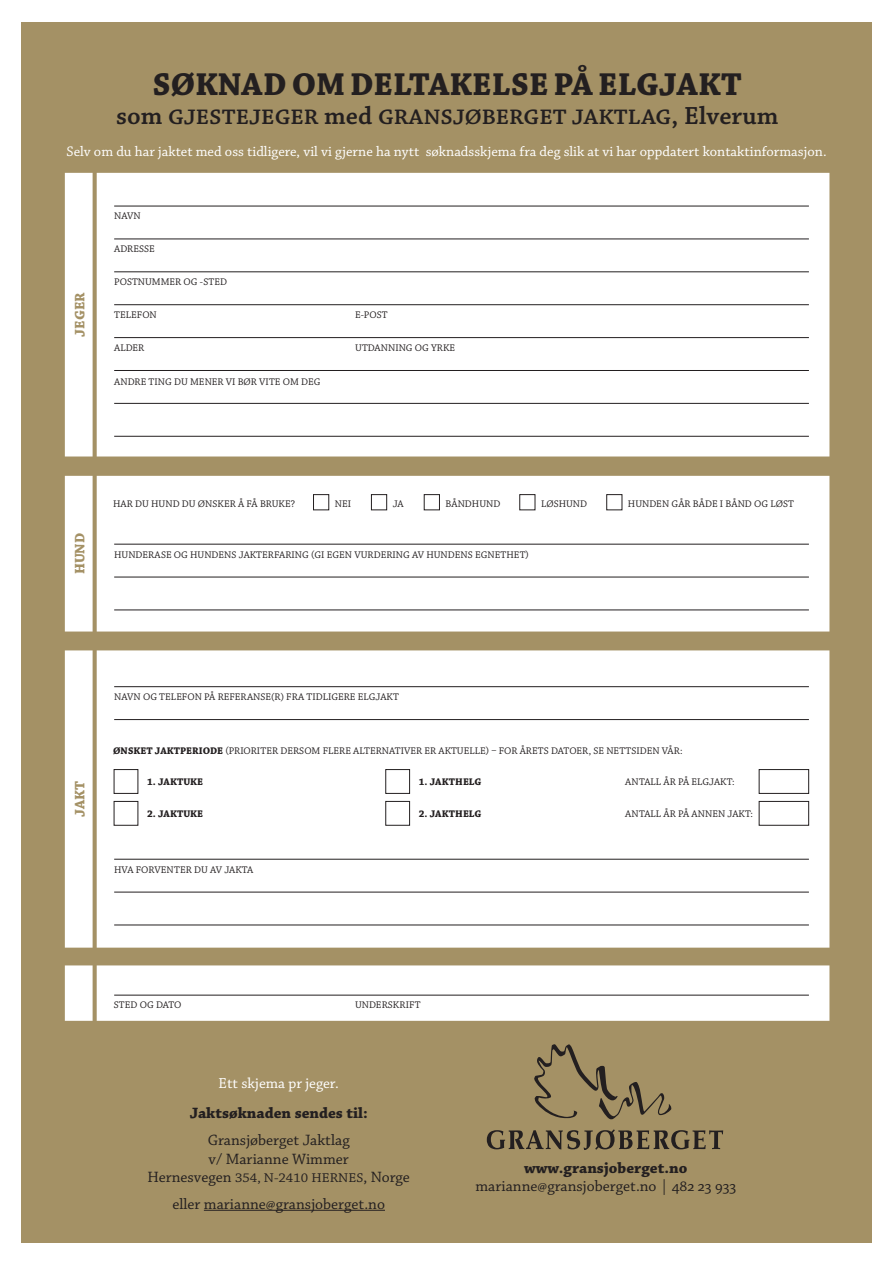
<style>
.page{position:relative;width:893px;height:1263px;background:#fff}
.page>*{position:absolute;margin:0;border:0;box-sizing:border-box;transform-origin:0 0}
.heading_1{font:700 33.3px "Chaparral Pro";color:#231f20}
.heading_1-2{font:600 22.2px "Chaparral Pro";letter-spacing:.005em;color:#231f20;scale:1.06 1}
.t1{font:15.75px "Chaparral Pro";color:#231f20}
.t2{font:700 15.75px "Chaparral Pro";color:#231f20}
.t3{font:15.3px "Chaparral Pro";color:#fff}
.t4{font:14.55px "Chaparral Pro";color:#fff}
.t5{font:700 14.55px "Chaparral Pro";color:#a49165}
.t6{font:10.2px "Chaparral Pro";color:#231f20}
.t7{font:700 10.2px "Chaparral Pro";color:#231f20}
.s1{font-size:26.1px}
.s2{font-weight:700}
.s3{font-size:13.35px}
</style>
<div class="page">
<div style="left:21px;top:22px;width:851px;height:1220px;background:#a49165"></div>
<svg style="left:534px;top:1044px;width:138px;height:76px"></svg>
<svg style="left:487px;top:1129px;width:236px;height:21px"></svg>
<hr style="left:204px;top:1210px;width:181px;height:1px;background:#231f20">
<div style="left:65px;top:650px;width:764px;height:298px;background:#fff"></div>
<div style="left:65px;top:965px;width:764px;height:56px;background:#fff"></div>
<div style="left:65px;top:476px;width:764px;height:155px;background:#fff"></div>
<div style="left:65px;top:173px;width:764px;height:283px;background:#fff"></div>
<hr style="left:114px;top:206px;width:695px;height:1px;background:#231f20">
<hr style="left:114px;top:239px;width:695px;height:1px;background:#231f20">
<hr style="left:114px;top:271px;width:695px;height:1px;background:#231f20">
<hr style="left:114px;top:304px;width:695px;height:1px;background:#231f20">
<hr style="left:114px;top:337px;width:695px;height:1px;background:#231f20">
<hr style="left:114px;top:995px;width:695px;height:1px;background:#231f20">
<hr style="left:114px;top:370px;width:695px;height:1px;background:#231f20">
<hr style="left:114px;top:403px;width:695px;height:1px;background:#231f20">
<hr style="left:114px;top:436px;width:695px;height:1px;background:#231f20">
<hr style="left:114px;top:686px;width:695px;height:1px;background:#231f20">
<hr style="left:114px;top:719px;width:695px;height:1px;background:#231f20">
<hr style="left:114px;top:859px;width:695px;height:1px;background:#231f20">
<hr style="left:114px;top:892px;width:695px;height:1px;background:#231f20">
<hr style="left:114px;top:925px;width:695px;height:1px;background:#231f20">
<hr style="left:114px;top:544px;width:695px;height:1px;background:#231f20">
<hr style="left:114px;top:577px;width:695px;height:1px;background:#231f20">
<hr style="left:114px;top:610px;width:695px;height:1px;background:#231f20">
<div style="left:114px;top:769px;width:24px;height:25px;border:1px solid #231f20"></div>
<div style="left:371px;top:494px;width:16px;height:16px;border:1px solid #231f20"></div>
<div style="left:519px;top:494px;width:16px;height:16px;border:1px solid #231f20"></div>
<div style="left:606px;top:494px;width:16px;height:16px;border:1px solid #231f20"></div>
<div style="left:759px;top:769px;width:50px;height:25px;border:1px solid #231f20"></div>
<div style="left:385px;top:769px;width:25px;height:25px;border:1px solid #231f20"></div>
<div style="left:313px;top:494px;width:16px;height:16px;border:1px solid #231f20"></div>
<div style="left:424px;top:494px;width:16px;height:16px;border:1px solid #231f20"></div>
<div style="left:759px;top:801px;width:50px;height:24px;border:1px solid #231f20"></div>
<div style="left:385px;top:801px;width:25px;height:24px;border:1px solid #231f20"></div>
<p class="heading_1" style="left:153px;top:65px;width:591px">SØKNAD OM DELTAKELSE PÅ ELGJAKT</p>
<p class="heading_1-2" style="left:116px;top:104px;width:626px"><span class="s1">som</span> GJESTEJEGER <span class="s1">med</span> GRANSJØBERGET JAKTLAG<span class="s1">, Elverum</span></p>
<p class="t4" style="left:66px;top:143px;width:762px">Selv om du har jaktet med oss tidligere, vil vi gjerne ha nytt søknadsskjema fra deg slik at vi har oppdatert kontaktinformasjon.</p>
<p class="t5" style="left:71px;top:337px;width:46px;rotate:-90deg">JEGER</p>
<p class="t6" style="left:114px;top:210px;width:28px">NAVN</p>
<p class="t6" style="left:114px;top:243px;width:42px">ADRESSE</p>
<p class="t6" style="left:114px;top:276px;width:114px">POSTNUMMER OG -STED</p>
<p class="t6" style="left:114px;top:309px;width:44px">TELEFON</p>
<p class="t6" style="left:355px;top:309px;width:34px">E-POST</p>
<p class="t6" style="left:114px;top:342px;width:32px">ALDER</p>
<p class="t6" style="left:355px;top:342px;width:102px">UTDANNING OG YRKE</p>
<p class="t6" style="left:114px;top:376px;width:208px">ANDRE TING DU MENER VI BØR VITE OM DEG</p>
<p class="t5" style="left:71px;top:574px;width:43px;rotate:-90deg">HUND</p>
<p class="t6" style="left:113px;top:498px;width:183px">HAR DU HUND DU ØNSKER Å FÅ BRUKE?</p>
<p class="t6" style="left:335px;top:498px;width:18px">NEI</p>
<p class="t6" style="left:445px;top:498px;width:56px">BÅNDHUND</p>
<p class="t6" style="left:393px;top:498px;width:12px">JA</p>
<p class="t6" style="left:541px;top:498px;width:48px">LØSHUND</p>
<p class="t6" style="left:628px;top:498px;width:168px">HUNDEN GÅR BÅDE I BÅND OG LØST</p>
<p class="t6" style="left:114px;top:549px;width:416px">HUNDERASE OG HUNDENS JAKTERFARING (GI EGEN VURDERING AV HUNDENS EGNETHET)</p>
<p class="t5" style="left:71px;top:817px;width:38px;rotate:-90deg">JAKT</p>
<p class="t6" style="left:114px;top:691px;width:286px">NAVN OG TELEFON PÅ REFERANSE(R) FRA TIDLIGERE ELGJAKT</p>
<p class="t6" style="left:113px;top:745px;width:571px"><span class="s2">ØNSKET JAKTPERIODE</span> (PRIORITER DERSOM FLERE ALTERNATIVER ER AKTUELLE) – FOR ÅRETS DATOER, SE NETTSIDEN VÅR:</p>
<p class="t7" style="left:147px;top:776px;width:57px">1. JAKTUKE</p>
<p class="t7" style="left:147px;top:808px;width:57px">2. JAKTUKE</p>
<p class="t6" style="left:114px;top:864px;width:141px">HVA FORVENTER DU AV JAKTA</p>
<p class="t7" style="left:419px;top:776px;width:64px">1. JAKTHELG</p>
<p class="t6" style="left:625px;top:776px;width:111px">ANTALL ÅR PÅ ELGJAKT:</p>
<p class="t7" style="left:419px;top:808px;width:64px">2. JAKTHELG</p>
<p class="t6" style="left:625px;top:808px;width:129px">ANTALL ÅR PÅ ANNEN JAKT:</p>
<p class="t6" style="left:114px;top:999px;width:69px">STED OG DATO</p>
<p class="t6" style="left:355px;top:999px;width:67px">UNDERSKRIFT</p>
<p class="t3" style="left:218px;top:1074px;width:122px">Ett skjema pr jeger.</p>
<p class="t2" style="left:190px;top:1104px;width:180px">Jaktsøknaden sendes til:</p>
<p class="t1" style="left:208px;top:1132px;width:143px">Gransjøberget Jaktlag</p>
<p class="t1" style="left:209px;top:1150px;width:142px">v/ Marianne Wimmer</p>
<p class="t1" style="left:147px;top:1168px;width:264px">Hernesvegen <span class="s3">354, N-2410 HERNES</span>, Norge</p>
<p class="t1" style="left:172px;top:1195px;width:214px">eller marianne@gransjoberget.no</p>
<p class="t2" style="left:524px;top:1159px;width:165px">www.gransjoberget.no</p>
<p class="t1" style="left:475px;top:1177px;width:262px">marianne@gransjoberget.no | 482 23 933</p>
</div>
